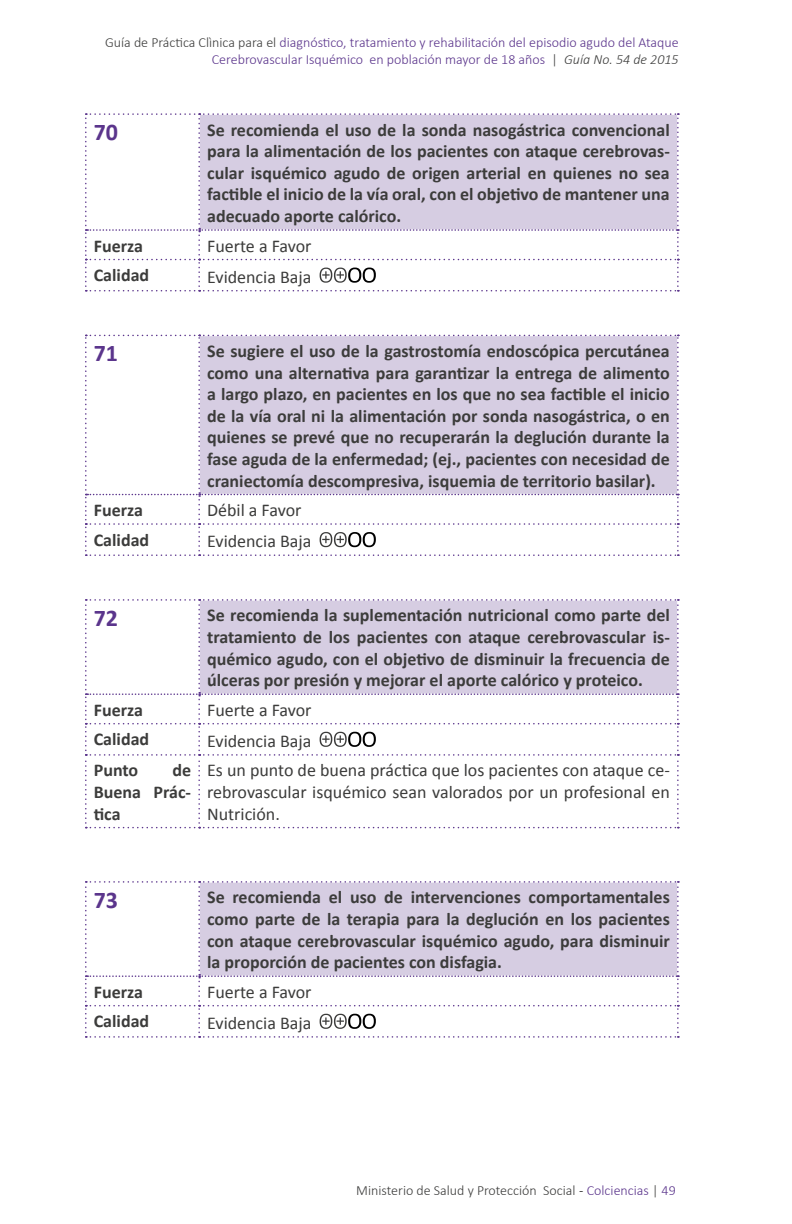
<style>
.page{position:relative;width:792px;height:1224px;background:#fff}
.page>*{position:absolute;margin:0;border:0;box-sizing:border-box;transform-origin:0 0}
.t1{font:700 24px "Calibri";color:#5b358c}
.t2{font:700 18px/21.6px "Calibri";color:#3c3c3b;text-align:justify}
.t3{font:18px/21.6px "Calibri";color:#3c3c3b;text-align:justify}
.t4{font:300 14px/16.8px "Calibri";color:#5b358c;text-align:right}
.t5{font:300 14px "Calibri";color:#3c3c3b}
.s1{color:#3c3c3b}
.s2{font-style:italic;color:#3c3c3b}
.s3{color:#000}
.s4{color:#5b358c}
</style>
<div class="page">
<svg style="left:85px;top:113px;width:594px;height:178px"></svg>
<svg style="left:85px;top:335px;width:594px;height:221px"></svg>
<svg style="left:85px;top:599px;width:594px;height:229px"></svg>
<svg style="left:85px;top:881px;width:594px;height:157px"></svg>
<p class="t4" style="left:105px;top:34px;width:575px"><span class="s1">Guía de Práctica Clìnica para el</span> diagnóstico, tratamiento y rehabilitación del episodio agudo del Ataque<br>Cerebrovascular Isquémico en población mayor de 18 años <span class="s1">|</span> <span class="s2">Guía No. 54 de 2015</span></p>
<h1 class="t1" style="left:94px;top:117px;width:26px">70</h1>
<p class="t2" style="left:207px;top:119px;width:464px">Se recomienda el uso de la sonda nasogástrica convencional para la alimentación de los pacientes con ataque cerebrovas&shy;cular isquémico agudo de origen arterial en quienes no sea factible el inicio de la vía oral, con el objetivo de mantener una adecuado aporte calórico.</p>
<p class="t2" style="left:94px;top:235px;width:51px">Fuerza</p>
<p class="t3" style="left:207px;top:234px;width:106px">Fuerte a Favor</p>
<p class="t2" style="left:94px;top:264px;width:57px">Calidad</p>
<p class="t3" style="left:207px;top:265px;width:106px">Evidencia Baja</p>
<h1 class="t1" style="left:94px;top:338px;width:26px">71</h1>
<p class="t2" style="left:207px;top:340px;width:464px">Se sugiere el uso de la gastrostomía endoscópica percutánea como una alternativa para garantizar la entrega de alimento a largo plazo, en pacientes en los que no sea factible el inicio de la vía oral ni la alimentación por sonda nasogástrica, o en quienes se prevé que no recuperarán la deglución durante la fase aguda de la enfermedad; (ej., pacientes con necesidad de craniectomía descompresiva, isquemia de territorio basilar).</p>
<p class="t2" style="left:94px;top:499px;width:51px">Fuerza</p>
<p class="t3" style="left:207px;top:498px;width:96px">Débil a Favor</p>
<p class="t2" style="left:94px;top:529px;width:57px">Calidad</p>
<p class="t3" style="left:207px;top:530px;width:106px">Evidencia Baja</p>
<h1 class="t1" style="left:94px;top:603px;width:26px">72</h1>
<p class="t2" style="left:207px;top:605px;width:464px">Se recomienda la suplementación nutricional como parte del tratamiento de los pacientes con ataque cerebrovascular is&shy;quémico agudo, con el objetivo de disminuir la frecuencia de úlceras por presión y mejorar el aporte calórico y proteico.</p>
<p class="t2" style="left:94px;top:699px;width:51px">Fuerza</p>
<p class="t3" style="left:207px;top:698px;width:106px">Fuerte a Favor</p>
<p class="t2" style="left:94px;top:728px;width:57px">Calidad</p>
<p class="t3" style="left:207px;top:729px;width:106px">Evidencia Baja</p>
<p class="t2" style="left:94px;top:760px;width:46px">Punto</p>
<p class="t2" style="left:94px;top:760px;width:99px;text-indent:79px">de Buena Prác&shy;tica</p>
<p class="t3" style="left:207px;top:759px;width:464px">Es un punto de buena práctica que los pacientes con ataque ce&shy;rebrovascular isquémico sean valorados por un profesional en Nutrición.</p>
<h1 class="t1" style="left:94px;top:885px;width:26px">73</h1>
<p class="t2" style="left:207px;top:887px;width:464px">Se recomienda el uso de intervenciones comportamentales como parte de la terapia para la deglución en los pacientes con ataque cerebrovascular isquémico agudo, para disminuir la proporción de pacientes con disfagia.</p>
<p class="t2" style="left:94px;top:981px;width:51px">Fuerza</p>
<p class="t3" style="left:207px;top:980px;width:106px">Fuerte a Favor</p>
<p class="t2" style="left:94px;top:1010px;width:57px">Calidad</p>
<p class="t3" style="left:207px;top:1011px;width:106px">Evidencia Baja</p>
<p class="t5" style="left:356px;top:1182px;width:321px">Ministerio de Salud y Protección Social <span class="s3">-</span> <span class="s4">Colciencias</span> | <span class="s4">49</span></p>
</div>
